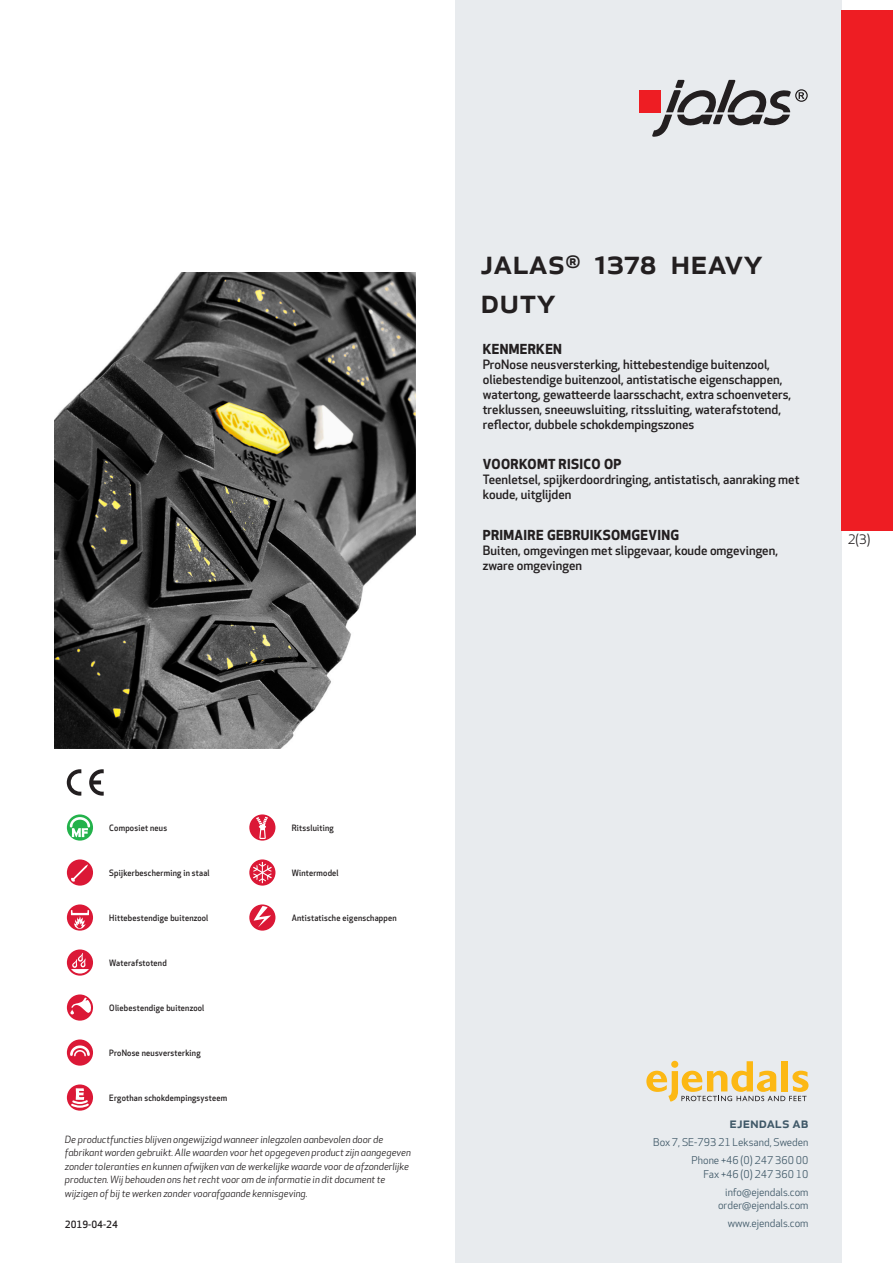
<style>
.page{position:relative;width:893px;height:1263px;background:#fff}
.page>*{position:absolute;margin:0;border:0;box-sizing:border-box;transform-origin:0 0}
.prodname{font:500 34.5px/39px "Apex New";color:#231f20}
.t1{font:500 15px "Apex New";color:#405968}
.Funktion_body{font:700 13.5px "Apex New";letter-spacing:.025em;color:#231f20}
.t2{font:12.75px "Apex New";color:#231f20}
.Funktion_body-2{font:500 12.6px/15px "Apex New";color:#231f20}
.t3{font:10.5px/18px "Apex New";color:#405968;text-align:right}
.t4{font:italic 9.75px/13.5px "Apex New";color:#231f20}
.Sidfot_datum{font:500 9.75px "Apex New";color:#231f20}
.Artikel{font:500 8.55px "Apex New";letter-spacing:.025em;color:#231f20;scale:.95 1}
</style>
<div class="page">
<div style="left:455px;top:0;width:387px;height:1263px;background:#e8ebee"></div>
<svg style="left:646px;top:1061px;width:162px;height:40px"></svg>
<div style="left:842px;top:11px;width:51px;height:520px;background:#ee1d23"></div>
<div style="left:639px;top:90px;width:22px;height:22px;background:#ee1d23"></div>
<svg style="left:652px;top:80px;width:156px;height:57px"></svg>
<svg style="left:67px;top:814px;width:26px;height:27px"></svg>
<svg style="left:70px;top:817px;width:20px;height:20px"></svg>
<div style="left:67px;top:859px;width:26px;height:27px;background:#db1836;border-radius:50%"></div>
<svg style="left:71px;top:864px;width:17px;height:18px"></svg>
<svg style="left:67px;top:904px;width:26px;height:27px"></svg>
<svg style="left:71px;top:910px;width:18px;height:19px"></svg>
<svg style="left:67px;top:949px;width:26px;height:27px"></svg>
<svg style="left:71px;top:953px;width:18px;height:20px"></svg>
<svg style="left:67px;top:994px;width:26px;height:27px"></svg>
<svg style="left:70px;top:997px;width:21px;height:17px"></svg>
<div style="left:67px;top:1039px;width:26px;height:27px;background:#db1836;border-radius:50%"></div>
<svg style="left:70px;top:1045px;width:20px;height:11px"></svg>
<svg style="left:67px;top:1084px;width:26px;height:27px"></svg>
<svg style="left:69px;top:1088px;width:22px;height:21px"></svg>
<div style="left:249px;top:814px;width:26px;height:27px;background:#db1836;border-radius:50%"></div>
<svg style="left:256px;top:817px;width:12px;height:22px"></svg>
<svg style="left:249px;top:859px;width:26px;height:27px"></svg>
<svg style="left:253px;top:862px;width:19px;height:21px"></svg>
<svg style="left:249px;top:904px;width:26px;height:27px"></svg>
<svg style="left:254px;top:906px;width:17px;height:21px"></svg>
<svg style="left:89px;top:769px;width:15px;height:27px"></svg>
<svg style="left:67px;top:769px;width:14px;height:27px"></svg>
<img style="left:54px;top:272px;width:361px;height:476px">
<p class="prodname" style="left:480px;top:241px;width:284px">JALAS<sup>®</sup> 1378 Heavy<br>Duty</p>
<p class="Funktion_body" style="left:483px;top:339px;width:81px">KENMERKEN</p>
<p class="Funktion_body-2" style="left:483px;top:356px;width:310px">ProNose neusversterking, hittebestendige buitenzool, oliebestendige buitenzool, antistatische eigenschappen, watertong, gewatteerde laarsschacht, extra schoenveters, treklussen, sneeuwsluiting, ritssluiting, waterafstotend, reflector, dubbele schokdempingszones</p>
<p class="Funktion_body" style="left:483px;top:455px;width:140px">VOORKOMT RISICO OP</p>
<p class="Funktion_body-2" style="left:483px;top:472px;width:318px">Teenletsel, spijkerdoordringing, antistatisch, aanraking met koude, uitglijden</p>
<p class="Funktion_body" style="left:483px;top:525px;width:198px">PRIMAIRE GEBRUIKSOMGEVING</p>
<p class="Funktion_body-2" style="left:483px;top:543px;width:297px">Buiten, omgevingen met slipgevaar, koude omgevingen, zware omgevingen</p>
<p class="t2" style="left:848px;top:531px;width:24px">2(3)</p>
<p class="Artikel" style="left:109px;top:822px;width:62px">Composiet neus</p>
<p class="Artikel" style="left:109px;top:867px;width:107px">Spijkerbescherming in staal</p>
<p class="Artikel" style="left:109px;top:912px;width:106px">Hittebestendige buitenzool</p>
<p class="Artikel" style="left:109px;top:957px;width:62px">Waterafstotend</p>
<p class="Artikel" style="left:109px;top:1002px;width:102px">Oliebestendige buitenzool</p>
<p class="Artikel" style="left:109px;top:1047px;width:98px">ProNose neusversterking</p>
<p class="Artikel" style="left:109px;top:1092px;width:126px">Ergothan schokdempingsysteem</p>
<p class="Artikel" style="left:292px;top:822px;width:46px">Ritssluiting</p>
<p class="Artikel" style="left:292px;top:867px;width:51px">Wintermodel</p>
<p class="Artikel" style="left:292px;top:912px;width:112px">Antistatische eigenschappen</p>
<p class="t4" style="left:65px;top:1132px;width:347px">De productfuncties blijven ongewijzigd wanneer inlegzolen aanbevolen door de fabrikant worden gebruikt. Alle waarden voor het opgegeven product zijn aangegeven zonder toleranties en kunnen afwijken van de werkelijke waarde voor de afzonderlijke producten. Wij behouden ons het recht voor om de informatie in dit document te wijzigen of bij te werken zonder voorafgaande kennisgeving.</p>
<p class="Sidfot_datum" style="left:65px;top:1218px;width:54px">2019-04-24</p>
<p class="t1" style="left:729px;top:1113px;width:80px">ejendals ab</p>
<p class="t3" style="left:653px;top:1133px;width:157px">Box 7, SE-793 21 Leksand, Sweden<br>Phone +46 (0) 247 360 00</p>
<p class="t3" style="left:703px;top:1165px;width:107px">Fax +46 (0) 247 360 10 info@ejendals.com</p>
<p class="t3" style="left:718px;top:1196px;width:92px">order@ejendals.com</p>
<p class="t3" style="left:728px;top:1215px;width:82px">www.ejendals.com</p>
</div>
